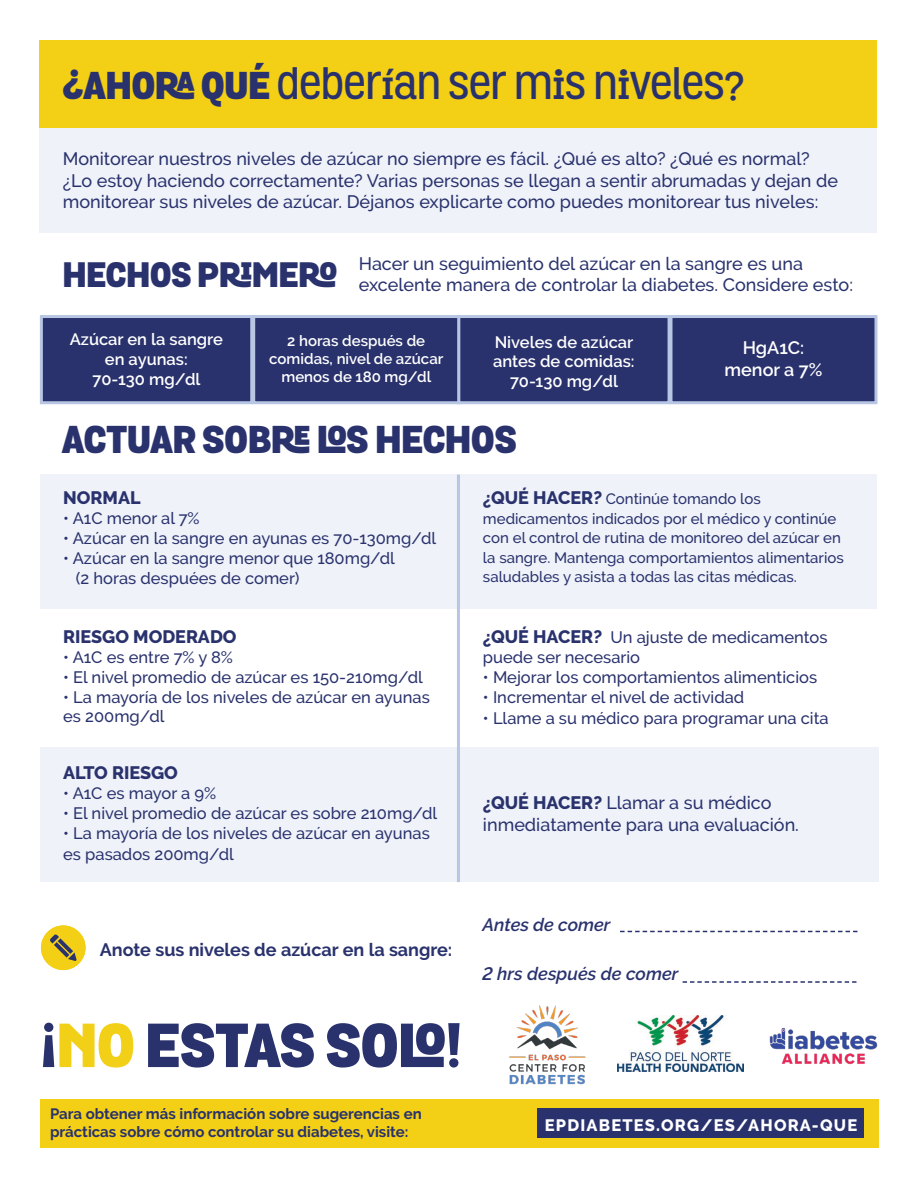
<style>
.page{position:relative;width:918px;height:1188px;background:#fff}
.page>*{position:absolute;margin:0;border:0;box-sizing:border-box;transform-origin:0 0}
.t1{font:900 60px "Grota";color:#29326d}
.t2{font:700 37.5px "Grota";color:#29326d}
.facts___act{font:900 37.5px "Grota";color:#29326d}
.facts___act-2{font:900 34.2px "Grota";color:#29326d}
.Main_Body{font:500 18px/21.6px "Raleway";color:#29326d}
.Main_Bod_Bold{font:500 18px/21.6px "Raleway";color:#29326d}
.Main_Body_Activity{font:700 18px "Raleway";color:#29326d}
.Main_Bod_Bold-2{font:800 18px "Raleway";color:#29326d}
.Main_Body-2{font:italic 600 18px "Raleway";color:#29326d}
.White_Body_Text{font:600 18px "Raleway";color:#fff}
.Main_Bod_Bold-3{font:500 16.5px/19.8px "Raleway";color:#29326d}
.White_Body_Text-2{font:600 16.5px/19.8px "Raleway";color:#fff;text-align:center}
.t3{font:800 16.5px "Raleway";letter-spacing:.075em;color:#fff}
.Main_Bod_Bold-4{font:500 15px/19.5px "Raleway";color:#29326d}
.t4{font:700 15px/18px "Raleway";color:#29326d}
.White_Body_Text-3{font:600 15px/18px "Raleway";color:#fff;text-align:center}
.s1{font-weight:900}
.s2{color:#f3d018}
.s3{font-weight:800;font-size:18px}
.s4{font-weight:800}
</style>
<div class="page">
<div style="left:40px;top:1099px;width:839px;height:49px;background:#f3cf15"></div>
<div style="left:538px;top:1109px;width:326px;height:29px;background:#29326d"></div>
<img style="left:509px;top:1005px;width:77px;height:80px">
<img style="left:769px;top:1028px;width:109px;height:37px">
<img style="left:617px;top:1016px;width:126px;height:56px">
<div style="left:40px;top:40px;width:837px;height:88px;background:#f3cf15"></div>
<div style="left:40px;top:128px;width:837px;height:105px;background:#eff2f9"></div>
<div style="left:40px;top:315px;width:213px;height:89px;background:#29326d;border:3px solid #b8c6e4"></div>
<div style="left:457px;top:315px;width:214px;height:89px;background:#29326d;border:3px solid #b8c6e4"></div>
<div style="left:252px;top:315px;width:208px;height:89px;background:#29326d;border:3px solid #b8c6e4"></div>
<div style="left:670px;top:315px;width:208px;height:89px;background:#29326d;border:3px solid #b8c6e4"></div>
<div style="left:41px;top:475px;width:836px;height:134px;background:#eff2f9"></div>
<div style="left:40px;top:747px;width:838px;height:135px;background:#eff2f9"></div>
<hr style="left:457px;top:475px;width:3px;height:407px;background:#b8c6e4">
<div style="left:41px;top:925px;width:45px;height:45px;background:#f3cf15;border-radius:50%"></div>
<svg style="left:50px;top:934px;width:27px;height:27px"></svg>
<svg style="left:620px;top:931px;width:238px;height:1px"></svg>
<svg style="left:683px;top:981px;width:174px;height:2px"></svg>
<p class="t2" style="left:62px;top:57px;width:683px"><span class="s1">¿AHORA QUÉ</span> deberían ser mis niveles?</p>
<p class="Main_Body" style="left:63px;top:148px;width:749px">Monitorear nuestros niveles de azúcar no siempre es fácil. ¿Qué es alto? ¿Qué es normal?</p>
<p class="Main_Body" style="left:63px;top:170px;width:777px">¿Lo estoy haciendo correctamente? Varias personas se llegan a sentir abrumadas y dejan de</p>
<p class="Main_Body" style="left:63px;top:191px;width:757px">monitorear sus niveles de azúcar. Déjanos explicarte como puedes monitorear tus niveles:</p>
<p class="facts___act-2" style="left:63px;top:247px;width:276px">HECHOS PRIMERO</p>
<p class="Main_Body" style="left:359px;top:252px;width:496px">Hacer un seguimiento del azúcar en la sangre es una excelente manera de controlar la diabetes. Considere esto:</p>
<p class="White_Body_Text-2" style="left:70px;top:329px;width:155px">Azúcar en la sangre en ayunas:</p>
<p class="White_Body_Text-2" style="left:93px;top:369px;width:110px">70-130 mg/dl</p>
<p class="White_Body_Text-3" style="left:269px;top:332px;width:176px">2 horas después de comidas, nivel de azúcar menos de 180 mg/dl</p>
<p class="White_Body_Text-2" style="left:493px;top:332px;width:143px;text-align:left">Niveles de azúcar antes de comidas:</p>
<p class="White_Body_Text-2" style="left:510px;top:372px;width:110px">70-130 mg/dl</p>
<p class="facts___act" style="left:62px;top:409px;width:456px">ACTUAR SOBRE LOS HECHOS</p>
<p class="White_Body_Text" style="left:743px;top:338px;width:63px">HgA1C:</p>
<p class="White_Body_Text" style="left:725px;top:359px;width:99px">menor a 7%</p>
<p class="Main_Bod_Bold-2" style="left:63px;top:488px;width:79px">NORMAL</p>
<p class="Main_Bod_Bold-3" style="left:63px;top:508px;width:138px">• A1C menor al 7%</p>
<p class="Main_Bod_Bold-3" style="left:63px;top:528px;width:374px">• Azúcar en la sangre en ayunas es 70-130mg/dl</p>
<p class="Main_Bod_Bold-3" style="left:63px;top:548px;width:333px">• Azúcar en la sangre menor que 180mg/dl</p>
<p class="Main_Bod_Bold-3" style="left:76px;top:568px;width:225px">(2 horas despuées de comer)</p>
<p class="Main_Bod_Bold-2" style="left:63px;top:627px;width:175px">RIESGO MODERADO</p>
<p class="Main_Bod_Bold-3" style="left:63px;top:647px;width:171px">• A1C es entre 7% y 8%</p>
<p class="Main_Bod_Bold-3" style="left:63px;top:667px;width:361px">• El nivel promedio de azúcar es 150-210mg/dl</p>
<p class="Main_Bod_Bold-3" style="left:63px;top:687px;width:368px">• La mayoría de los niveles de azúcar en ayunas es 200mg/dl</p>
<p class="Main_Bod_Bold-2" style="left:63px;top:763px;width:116px">ALTO RIESGO</p>
<p class="Main_Bod_Bold-3" style="left:63px;top:784px;width:155px">• A1C es mayor a 9%</p>
<p class="Main_Bod_Bold-3" style="left:63px;top:803px;width:376px">• El nivel promedio de azúcar es sobre 210mg/dl</p>
<p class="Main_Bod_Bold-3" style="left:63px;top:822px;width:368px;line-height:21.6px">• La mayoría de los niveles de azúcar en ayunas es pasados 200mg/dl</p>
<p class="Main_Body_Activity" style="left:100px;top:939px;width:354px">Anote sus niveles de azúcar en la sangre:</p>
<h1 class="t1" style="left:40px;top:998px;width:423px">¡<span class="s2">NO</span> ESTAS SOLO!</h1>
<p class="t4" style="left:50px;top:1105px;width:373px">Para obtener más información sobre sugerencias en prácticas sobre cómo controlar su diabetes, visite:</p>
<p class="Main_Bod_Bold-4" style="left:483px;top:489px;width:362px"><span class="s3">¿QUÉ HACER?</span> Continúe tomando los medicamentos indicados por el médico y continúe con el control de rutina de monitoreo del azúcar en la sangre. Mantenga comportamientos alimentarios saludables y asista a todas las citas médicas.</p>
<p class="Main_Bod_Bold-3" style="left:483px;top:627px;width:346px"><span class="s3">¿QUÉ HACER?</span> Un ajuste de medicamentos puede ser necesario</p>
<p class="Main_Bod_Bold-3" style="left:483px;top:667px;width:336px">• Mejorar los comportamientos alimenticios</p>
<p class="Main_Bod_Bold-3" style="left:483px;top:687px;width:263px">• Incrementar el nivel de actividad</p>
<p class="Main_Bod_Bold-3" style="left:483px;top:708px;width:347px">• Llame a su médico para programar una cita</p>
<p class="Main_Bod_Bold" style="left:483px;top:792px;width:318px"><span class="s4">¿QUÉ HACER?</span> Llamar a su m►édico inmediatamente para una evaluación.</p>
<p class="Main_Body-2" style="left:483px;top:914px;width:129px">Antes de comer</p>
<p class="Main_Body-2" style="left:483px;top:963px;width:197px">2 hrs después de comer</p>
<p class="t3" style="left:545px;top:1116px;width:314px">EPDIABETES.ORG/ES/AHORA-QUE</p>
</div>
